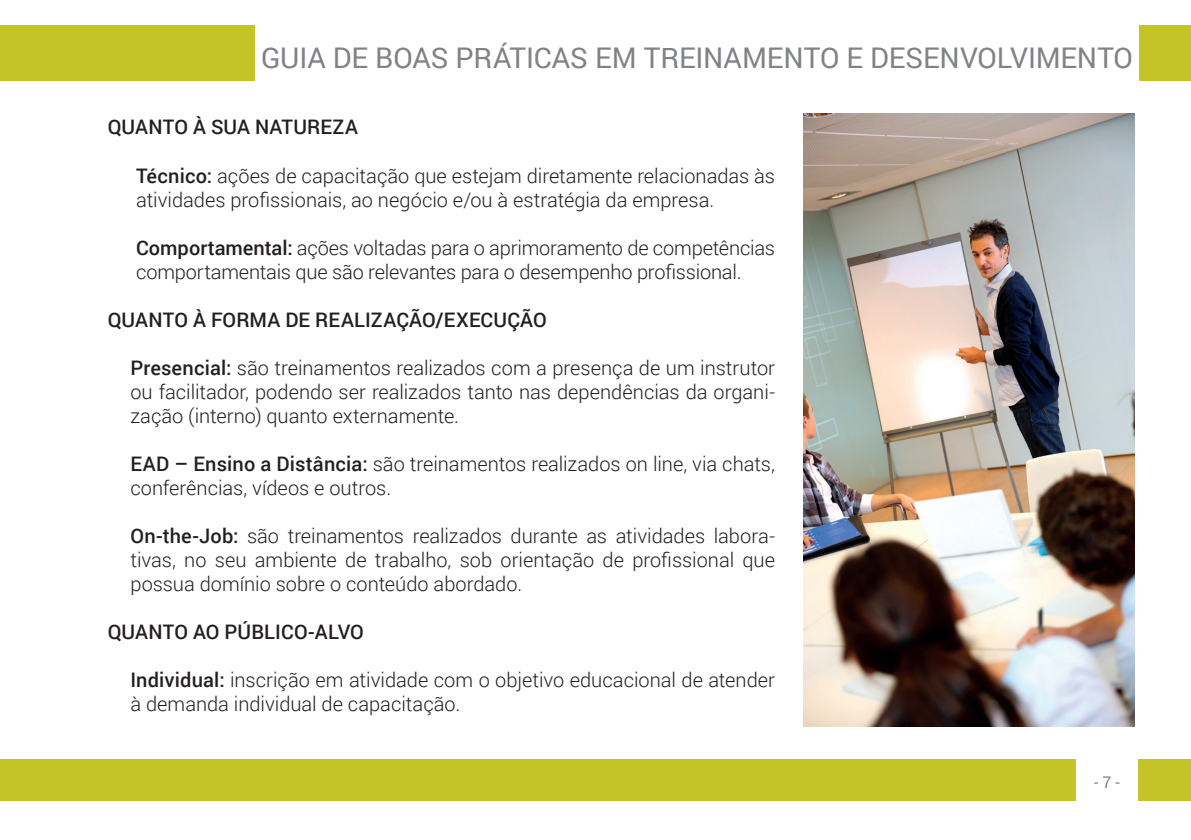
<style>
.page{position:relative;width:1191px;height:840px;background:#fff}
.page>*{position:absolute;margin:0;border:0;box-sizing:border-box;transform-origin:0 0}
.t1{font:28.4px "Roboto";letter-spacing:-.005em;color:#808285}
.t2{font:300 20px/24px "Roboto";letter-spacing:-.005em;color:#231f20}
.t3{font:500 20px "Roboto";letter-spacing:.005em;color:#231f20}
.t4{font:16px "Roboto";color:#808285}
.s1{font-weight:500}
</style>
<div class="page">
<div style="left:0;top:758px;width:1076px;height:41px;background:#c4c327"></div>
<div style="left:1138px;top:758px;width:53px;height:41px;background:#c4c327"></div>
<div style="left:0;top:26px;width:255px;height:55px;background:#c4c327"></div>
<div style="left:1139px;top:26px;width:52px;height:55px;background:#c4c327"></div>
<img style="left:803px;top:113px;width:331px;height:613px">
<h1 class="t1" style="left:261px;top:38px;width:873px">GUIA DE BOAS PRÁTICAS EM TREINAMENTO E DESENVOLVIMENTO</h1>
<p class="t3" style="left:108px;top:113px;width:252px">QUANTO À SUA NATUREZA</p>
<p class="t2" style="left:136px;top:163px;width:640px"><span class="s1">Técnico:</span> ações de capacitação que estejam diretamente relacionadas às atividades profissionais, ao negócio e/ou à estratégia da empresa.</p>
<p class="t2" style="left:136px;top:235px;width:640px"><span class="s1">Comportamental:</span> ações voltadas para o aprimoramento de competências comportamentais que são relevantes para o desempenho profissional.</p>
<p class="t3" style="left:108px;top:305px;width:440px">QUANTO À FORMA DE REALIZAÇÃO/EXECUÇÃO</p>
<p class="t2" style="left:130px;top:355px;width:646px;text-align:justify"><span class="s1">Presencial:</span> são treinamentos realizados com a presença de um instrutor ou facilitador, podendo ser realizados tanto nas dependências da organi&shy;zação (interno) quanto externamente.</p>
<p class="t2" style="left:130px;top:451px;width:646px"><span class="s1">EAD – Ensino a Distância:</span> são treinamentos realizados on line, via chats, conferências, vídeos e outros.</p>
<p class="t2" style="left:130px;top:523px;width:646px;text-align:justify"><span class="s1">On-the-Job:</span> são treinamentos realizados durante as atividades labora&shy;tivas, no seu ambiente de trabalho, sob orientação de profissional que possua domínio sobre o conteúdo abordado.</p>
<p class="t3" style="left:108px;top:617px;width:258px">QUANTO AO PÚBLICO-ALVO</p>
<p class="t2" style="left:130px;top:667px;width:646px"><span class="s1">Individual:</span> inscrição em atividade com o objetivo educacional de atender à demanda individual de capacitação.</p>
<p class="t4" style="left:1094px;top:770px;width:27px">- 7 -</p>
</div>
